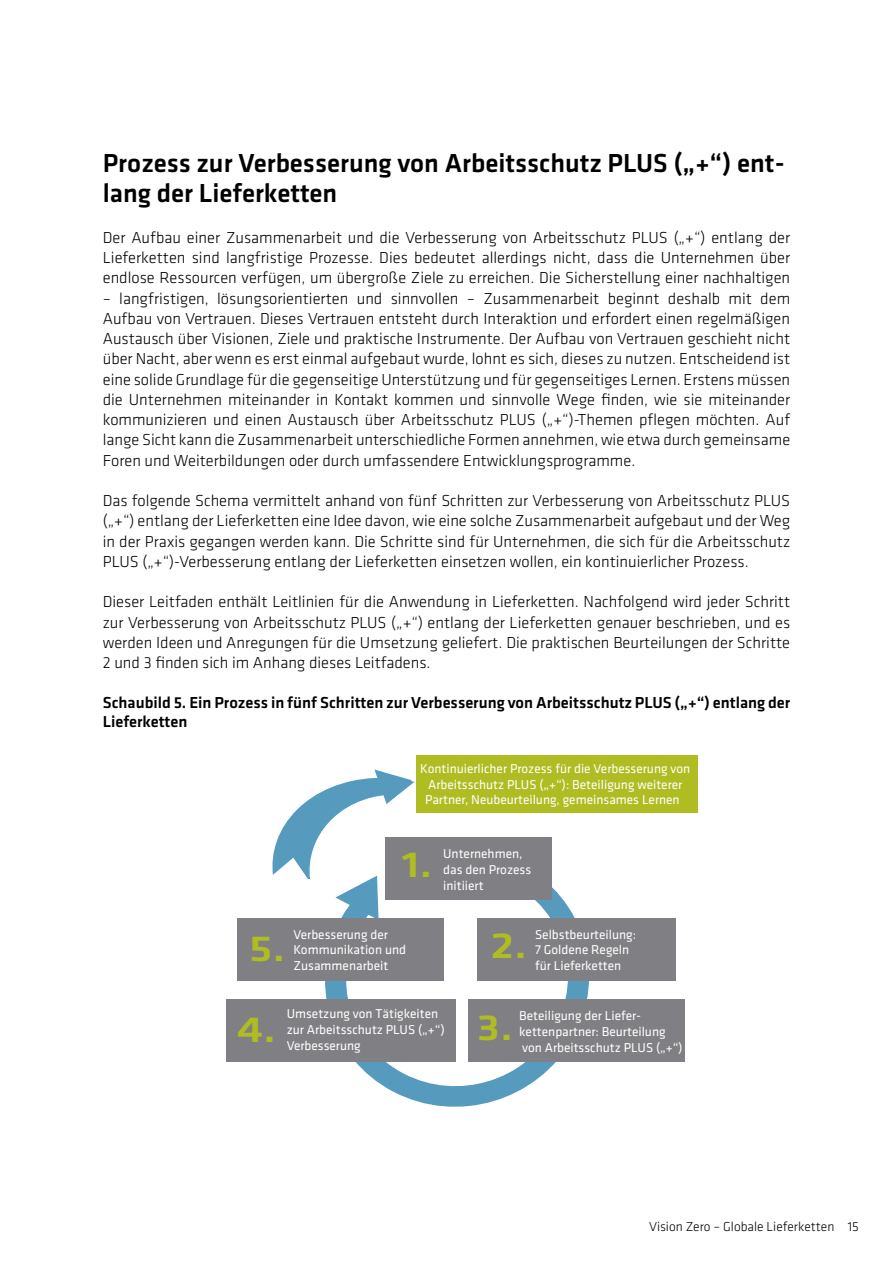
<style>
.page{position:relative;width:893px;height:1263px;background:#fff}
.page>*{position:absolute;margin:0;border:0;box-sizing:border-box;transform-origin:0 0}
.t1{font:500 37.65px "Klavika";color:#afbc22;scale:1.26 1}
.t2{font:500 27px/30px "Klavika";color:#000}
.t3{font:300 16.5px/20.2px "Klavika";color:#000;text-align:justify}
.t4{font:500 16.5px/19.5px "Klavika";color:#000}
.t5{font:300 13.5px "Klavika";color:#000}
.t6{font:13.35px/15.9px "Klavika";color:#fff}
</style>
<div class="page">
<svg style="left:306px;top:837px;width:302px;height:270px"></svg>
<svg style="left:330px;top:854px;width:254px;height:247px"></svg>
<div style="left:416px;top:755px;width:281px;height:58px;background:#afbc22"></div>
<svg style="left:272px;top:769px;width:225px;height:192px"></svg>
<div style="left:237px;top:918px;width:207px;height:62px;background:#807f83"></div>
<div style="left:385px;top:837px;width:166px;height:62px;background:#807f83"></div>
<div style="left:477px;top:918px;width:198px;height:62px;background:#807f83"></div>
<div style="left:468px;top:999px;width:217px;height:62px;background:#807f83"></div>
<div style="left:226px;top:999px;width:230px;height:62px;background:#807f83"></div>
<h2 class="t2" style="left:103px;top:148px;width:683px">Prozess zur Verbesserung von Arbeitsschutz PLUS („+“) ent&shy;lang der Lieferketten</h2>
<p class="t3" style="left:103px;top:227px;width:689px">Der Aufbau einer Zusammenarbeit und die Verbesserung von Arbeitsschutz PLUS („+“) entlang der Lieferketten sind langfristige Prozesse. Dies bedeutet allerdings nicht, dass die Unternehmen über endlose Ressourcen verfügen, um übergroße Ziele zu erreichen. Die Sicherstellung einer nachhaltigen</p>
<p class="t3" style="left:103px;top:288px;width:689px">– langfristigen, lösungsorientierten und sinnvollen – Zusammenarbeit beginnt deshalb mit dem Aufbau von Vertrauen. Dieses Vertrauen entsteht durch Interaktion und erfordert einen regelmäßigen Austausch über Visionen, Ziele und praktische Instrumente. Der Aufbau von Vertrauen geschieht nicht über Nacht, aber wenn es erst einmal aufgebaut wurde, lohnt es sich, dieses zu nutzen. Entscheidend ist eine solide Grundlage für die gegenseitige Unterstützung und für gegenseitiges Lernen. Erstens müssen die Unternehmen miteinander in Kontakt kommen und sinnvolle Wege finden, wie sie miteinander kommunizieren und einen Austausch über Arbeitsschutz PLUS („+“)-Themen pflegen möchten. Auf lange Sicht kann die Zusammenarbeit unterschiedliche Formen annehmen, wie etwa durch gemeinsame Foren und Weiterbildungen oder durch umfassendere Entwicklungsprogramme.</p>
<p class="t3" style="left:103px;top:490px;width:689px">Das folgende Schema vermittelt anhand von fünf Schritten zur Verbesserung von Arbeitsschutz PLUS („+“) entlang der Lieferketten eine Idee davon, wie eine solche Zusammenarbeit aufgebaut und der Weg in der Praxis gegangen werden kann. Die Schritte sind für Unternehmen, die sich für die Arbeitsschutz PLUS („+“)-Verbesserung entlang der Lieferketten einsetzen wollen, ein kontinuierlicher Prozess.</p>
<p class="t3" style="left:103px;top:591px;width:689px">Dieser Leitfaden enthält Leitlinien für die Anwendung in Lieferketten. Nachfolgend wird jeder Schritt zur Verbesserung von Arbeitsschutz PLUS („+“) entlang der Lieferketten genauer beschrieben, und es werden Ideen und Anregungen für die Umsetzung geliefert. Die praktischen Beurteilungen der Schritte 2 und 3 finden sich im Anhang dieses Leitfadens.</p>
<p class="t4" style="left:103px;top:692px;width:689px">Schaubild 5. Ein Prozess in fünf Schritten zur Verbesserung von Arbeitsschutz PLUS („+“) entlang der<br>Lieferketten</p>
<p class="t6" style="left:420px;top:760px;width:272px;text-align:center">Kontinuierlicher Prozess für die Verbesserung von<br>Arbeitsschutz PLUS („+“): Beteiligung weiterer<br>Partner, Neubeurteilung, gemeinsames Lernen</p>
<h1 class="t1" style="left:401px;top:839px;width:26px">1.</h1>
<p class="t6" style="left:443px;top:845px;width:90px">Unternehmen, das den Prozess initiiert</p>
<h1 class="t1" style="left:249px;top:923px;width:31px">5.</h1>
<p class="t6" style="left:293px;top:926px;width:114px">Verbesserung der<br>Kommunikation und</p>
<p class="t6" style="left:293px;top:958px;width:96px">Zusammenarbeit</p>
<h1 class="t1" style="left:491px;top:920px;width:31px">2.</h1>
<p class="t6" style="left:535px;top:926px;width:102px">Selbstbeurteilung:<br>7 Goldene Regeln für Lieferketten</p>
<h1 class="t1" style="left:237px;top:1004px;width:33px">4.</h1>
<p class="t6" style="left:287px;top:1005px;width:160px">Umsetzung von Tätigkeiten zur Arbeitsschutz PLUS („+“)</p>
<p class="t6" style="left:287px;top:1037px;width:76px">Verbesserung</p>
<h1 class="t1" style="left:477px;top:1002px;width:30px">3.</h1>
<p class="t6" style="left:519px;top:1007px;width:165px">Beteiligung der Liefer&shy;kettenpartner: Beurteilung von Arbeitsschutz PLUS („+“)</p>
<p class="t5" style="left:649px;top:1218px;width:211px">Vision Zero – Globale Lieferketten 15</p>
</div>
